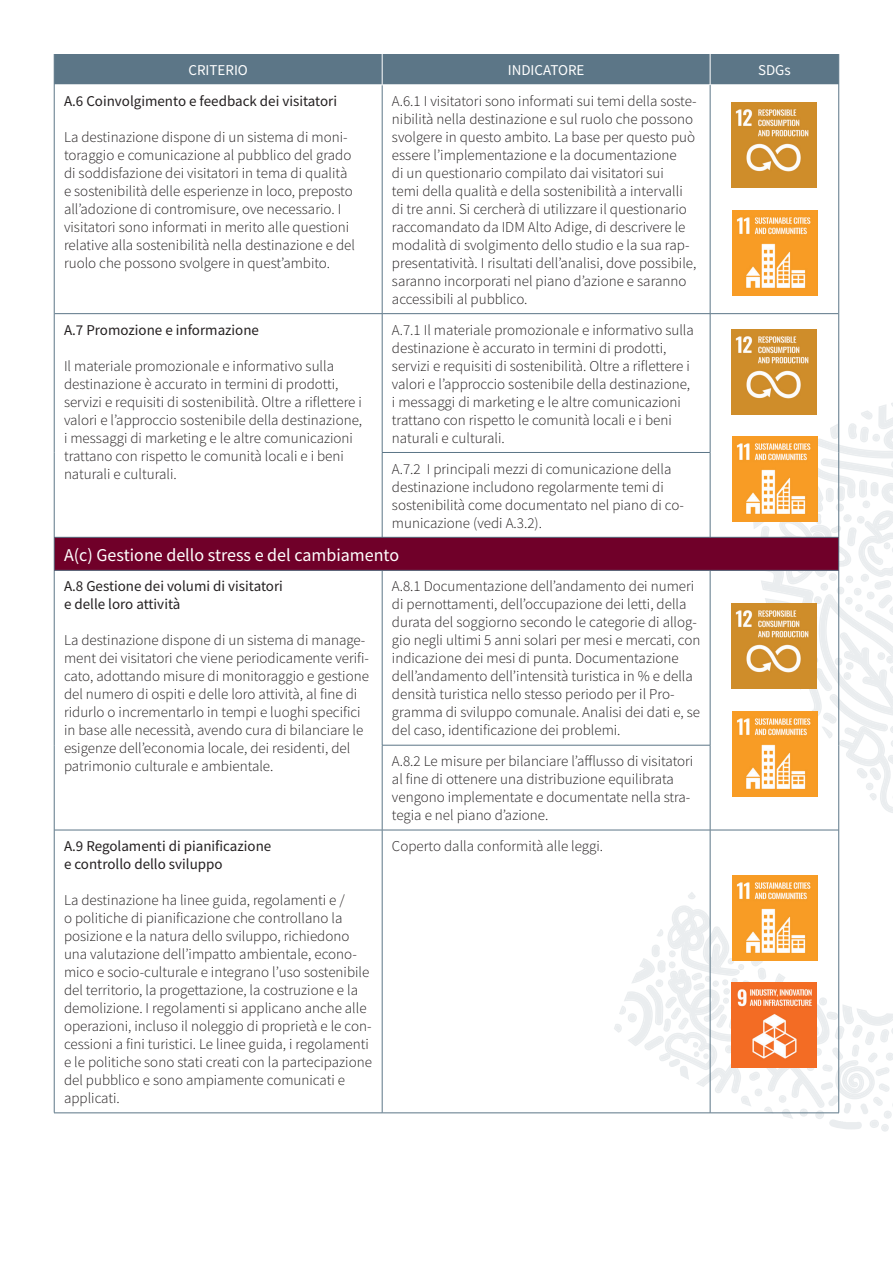
<style>
.page{position:relative;width:893px;height:1263px;background:#fff}
.page>*{position:absolute;margin:0;border:0;box-sizing:border-box;transform-origin:0 0}
.t1{font:18px "Source Sans Pro";color:#fff}
.t2{font:300 15px/18px "Source Sans Pro";color:#231f20}
.t3{font:15px/18px "Source Sans Pro";color:#231f20}
.t4{font:15px "Source Sans Pro";color:#fff}
</style>
<div class="page">
<svg style="left:614px;top:905px;width:279px;height:226px"></svg>
<svg style="left:753px;top:398px;width:140px;height:415px"></svg>
<svg style="left:688px;top:892px;width:8px;height:7px"></svg>
<img style="left:821px;top:1082px;width:47px;height:47px">
<img style="left:669px;top:1042px;width:40px;height:38px">
<div style="left:55px;top:54px;width:783px;height:31px;background:#5c7687"></div>
<div style="left:54px;top:537px;width:785px;height:33px;background:#700029"></div>
<hr style="left:382px;top:85px;width:1px;height:228px;background:#5c7687">
<hr style="left:382px;top:314px;width:1px;height:138px;background:#5c7687">
<hr style="left:382px;top:453px;width:1px;height:84px;background:#5c7687">
<hr style="left:382px;top:571px;width:1px;height:174px;background:#5c7687">
<hr style="left:382px;top:745px;width:1px;height:85px;background:#5c7687">
<hr style="left:382px;top:830px;width:1px;height:282px;background:#5c7687">
<hr style="left:382px;top:85px;width:328px;height:1px;background:#fff">
<hr style="left:710px;top:85px;width:1px;height:228px;background:#5c7687">
<hr style="left:710px;top:314px;width:1px;height:138px;background:#5c7687">
<hr style="left:710px;top:452px;width:1px;height:85px;background:#5c7687">
<hr style="left:710px;top:571px;width:1px;height:174px;background:#5c7687">
<hr style="left:710px;top:745px;width:1px;height:85px;background:#5c7687">
<hr style="left:710px;top:830px;width:1px;height:282px;background:#5c7687">
<hr style="left:382px;top:452px;width:328px;height:1px;background:#5c7687">
<hr style="left:382px;top:745px;width:328px;height:1px;background:#5c7687">
<hr style="left:710px;top:313px;width:128px;height:1px;background:#5c7687">
<hr style="left:710px;top:537px;width:128px;height:1px;background:#5c7687">
<hr style="left:710px;top:570px;width:128px;height:1px;background:#5c7687">
<hr style="left:710px;top:830px;width:128px;height:1px;background:#5c7687">
<hr style="left:710px;top:1112px;width:129px;height:1px;background:#5c7687">
<hr style="left:382px;top:54px;width:1px;height:31px;background:#fff">
<hr style="left:710px;top:54px;width:1px;height:31px;background:#fff">
<hr style="left:54px;top:313px;width:328px;height:1px;background:#5c7687">
<hr style="left:382px;top:313px;width:328px;height:1px;background:#5c7687">
<hr style="left:54px;top:537px;width:328px;height:1px;background:#5c7687">
<hr style="left:382px;top:537px;width:328px;height:1px;background:#5c7687">
<hr style="left:54px;top:570px;width:328px;height:1px;background:#5c7687">
<hr style="left:382px;top:570px;width:328px;height:1px;background:#5c7687">
<hr style="left:54px;top:830px;width:328px;height:1px;background:#5c7687">
<hr style="left:382px;top:830px;width:328px;height:1px;background:#5c7687">
<hr style="left:54px;top:1112px;width:328px;height:1px;background:#5c7687">
<hr style="left:382px;top:1112px;width:328px;height:1px;background:#5c7687">
<hr style="left:54px;top:85px;width:1px;height:229px;background:#5c7687">
<hr style="left:838px;top:85px;width:1px;height:229px;background:#5c7687">
<hr style="left:54px;top:314px;width:1px;height:138px;background:#5c7687">
<hr style="left:54px;top:452px;width:1px;height:85px;background:#5c7687">
<hr style="left:838px;top:314px;width:1px;height:138px;background:#5c7687">
<hr style="left:838px;top:452px;width:1px;height:85px;background:#5c7687">
<hr style="left:54px;top:537px;width:1px;height:33px;background:#5c7687">
<hr style="left:838px;top:537px;width:1px;height:33px;background:#5c7687">
<hr style="left:54px;top:570px;width:1px;height:175px;background:#5c7687">
<hr style="left:54px;top:745px;width:1px;height:85px;background:#5c7687">
<hr style="left:838px;top:570px;width:1px;height:175px;background:#5c7687">
<hr style="left:838px;top:745px;width:1px;height:85px;background:#5c7687">
<hr style="left:54px;top:830px;width:1px;height:282px;background:#5c7687">
<hr style="left:838px;top:830px;width:1px;height:282px;background:#5c7687">
<hr style="left:54px;top:54px;width:1px;height:31px;background:#5c7687">
<hr style="left:838px;top:54px;width:1px;height:31px;background:#5c7687">
<img style="left:732px;top:103px;width:85px;height:85px">
<img style="left:732px;top:211px;width:85px;height:85px">
<img style="left:732px;top:329px;width:85px;height:85px">
<img style="left:732px;top:437px;width:85px;height:85px">
<img style="left:732px;top:604px;width:85px;height:85px">
<img style="left:732px;top:711px;width:85px;height:86px">
<img style="left:732px;top:982px;width:85px;height:86px">
<img style="left:732px;top:875px;width:85px;height:85px">
<p class="t4" style="left:188px;top:61px;width:61px">CRITERIO</p>
<p class="t4" style="left:508px;top:61px;width:78px">INDICATORE</p>
<p class="t4" style="left:758px;top:61px;width:34px">SDGs</p>
<p class="t3" style="left:64px;top:92px;width:275px">A.6 Coinvolgimento e feedback dei visitatori</p>
<p class="t2" style="left:64px;top:128px;width:292px">La destinazione dispone di un sistema di moni&shy;toraggio e comunicazione al pubblico del grado di soddisfazione dei visitatori in tema di qualità e sostenibilità delle esperienze in loco, preposto all’adozione di contromisure, ove necessario. I visitatori sono informati in merito alle questioni relative alla sostenibilità nella destinazione e del ruolo che possono svolgere in quest’ambito.</p>
<p class="t2" style="left:392px;top:92px;width:306px">A.6.1 I visitatori sono informati sui temi della soste&shy;nibilità nella destinazione e sul ruolo che possono svolgere in questo ambito. La base per questo può essere l’implementazione e la documentazione<br>di un questionario compilato dai visitatori sui<br>temi della qualità e della sostenibilità a intervalli di tre anni. Si cercherà di utilizzare il questionario raccomandato da IDM Alto Adige, di descrivere le modalità di svolgimento dello studio e la sua rap&shy;presentatività. I risultati dell’analisi, dove possibile, saranno incorporati nel piano d’azione e saranno accessibili al pubblico.</p>
<p class="t2" style="left:392px;top:321px;width:303px">A.7.1 Il materiale promozionale e informativo sulla destinazione è accurato in termini di prodotti, servizi e requisiti di sostenibilità. Oltre a riflettere i valori e l’approccio sostenibile della destinazione, i messaggi di marketing e le altre comunicazioni trattano con rispetto le comunità locali e i beni naturali e culturali.</p>
<p class="t2" style="left:392px;top:459px;width:294px">A.7.2 I principali mezzi di comunicazione della destinazione includono regolarmente temi di sostenibilità come documentato nel piano di co&shy;municazione (vedi A.3.2).</p>
<p class="t1" style="left:64px;top:543px;width:337px">A(c) Gestione dello stress e del cambiamento</p>
<p class="t3" style="left:64px;top:577px;width:220px">A.8 Gestione dei volumi di visitatori e delle loro attività</p>
<p class="t2" style="left:64px;top:631px;width:307px">La destinazione dispone di un sistema di manage&shy;ment dei visitatori che viene periodicamente verifi&shy;cato, adottando misure di monitoraggio e gestione del numero di ospiti e delle loro attività, al fine di ridurlo o incrementarlo in tempi e luoghi specifici in base alle necessità, avendo cura di bilanciare le esigenze dell’economia locale, dei residenti, del patrimonio culturale e ambientale.</p>
<p class="t3" style="left:64px;top:321px;width:197px">A.7 Promozione e informazione</p>
<p class="t2" style="left:64px;top:357px;width:300px">Il materiale promozionale e informativo sulla destinazione è accurato in termini di prodotti, servizi e requisiti di sostenibilità. Oltre a riflettere i valori e l’approccio sostenibile della destinazione, i messaggi di marketing e le altre comunicazioni trattano con rispetto le comunità locali e i beni naturali e culturali.</p>
<p class="t2" style="left:392px;top:577px;width:310px">A.8.1 Documentazione dell’andamento dei numeri di pernottamenti, dell’occupazione dei letti, della durata del soggiorno secondo le categorie di allog&shy;gio negli ultimi 5 anni solari per mesi e mercati, con indicazione dei mesi di punta. Documentazione dell’andamento dell’intensità turistica in % e della densità turistica nello stesso periodo per il Pro&shy;gramma di sviluppo comunale. Analisi dei dati e, se del caso, identificazione dei problemi.</p>
<p class="t2" style="left:392px;top:752px;width:303px">A.8.2 Le misure per bilanciare l’afflusso di visitatori al fine di ottenere una distribuzione equilibrata vengono implementate e documentate nella stra&shy;tegia e nel piano d’azione.</p>
<p class="t3" style="left:64px;top:837px;width:209px">A.9 Regolamenti di pianificazione e controllo dello sviluppo</p>
<p class="t2" style="left:64px;top:891px;width:309px">La destinazione ha linee guida, regolamenti e /<br>o politiche di pianificazione che controllano la posizione e la natura dello sviluppo, richiedono una valutazione dell’impatto ambientale, econo&shy;mico e socio-culturale e integrano l’uso sostenibile del territorio, la progettazione, la costruzione e la demolizione. I regolamenti si applicano anche alle operazioni, incluso il noleggio di proprietà e le con&shy;cessioni a fini turistici. Le linee guida, i regolamenti e le politiche sono stati creati con la partecipazione del pubblico e sono ampiamente comunicati e applicati.</p>
<p class="t2" style="left:392px;top:837px;width:213px">Coperto dalla conformità alle leggi.</p>
</div>
